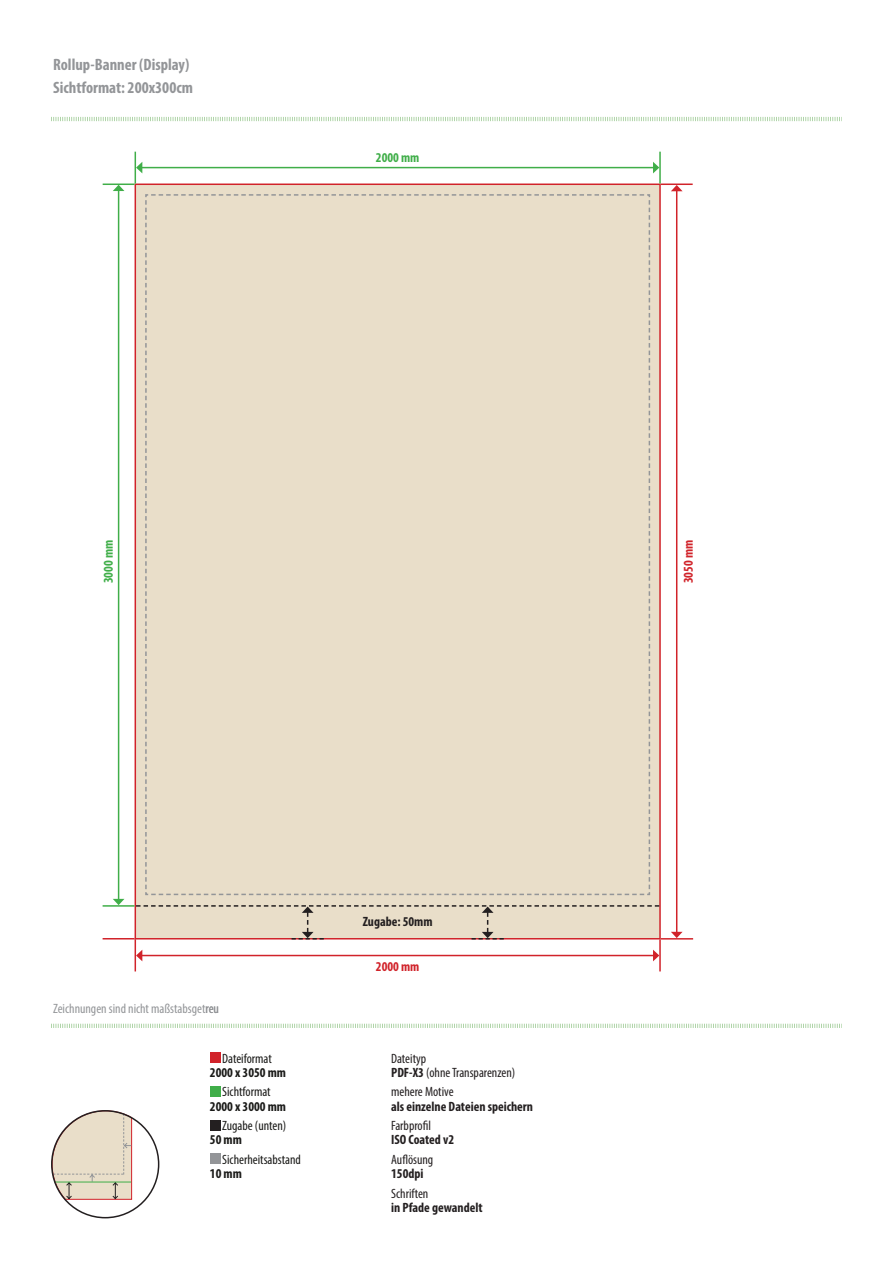
<style>
.page{position:relative;width:893px;height:1263px;background:#fff}
.page>*{position:absolute;margin:0;border:0;box-sizing:border-box;transform-origin:0 0}
.t1{font:700 condensed 16.5px/22.5px "Myriad Pro";color:#939598}
.t2{font:condensed 13.5px/14.2px "Myriad Pro";color:#231f20}
.t3{font:700 condensed 13.5px "Myriad Pro";color:#231f20}
.t4{font:condensed 13.5px "Myriad Pro";color:#1a1a18}
.t5{font:condensed 13.5px "Myriad Pro";color:#939598}
.t6{font:700 condensed 13.5px "Myriad Pro";color:#1a1a18}
.t7{font:700 condensed 13.5px "Myriad Pro";color:#40ae49}
.t8{font:700 condensed 13.5px "Myriad Pro";color:#d1232a}
.s1{font-weight:700}
</style>
<div class="page">
<svg style="left:51px;top:1024px;width:791px;height:4px"></svg>
<div style="left:210px;top:1052px;width:10px;height:10px;background:#d1232a"></div>
<div style="left:210px;top:1086px;width:10px;height:10px;background:#40ae49"></div>
<div style="left:210px;top:1120px;width:10px;height:10px;background:#231f20"></div>
<div style="left:210px;top:1154px;width:10px;height:10px;background:#939598"></div>
<svg style="left:51px;top:117px;width:791px;height:4px"></svg>
<div style="left:135px;top:184px;width:526px;height:755px;background:#e9dec9;border:2px solid #d1232a"></div>
<hr style="left:659px;top:152px;width:2px;height:32px;background:#40ae49">
<hr style="left:135px;top:152px;width:1px;height:32px;background:#40ae49">
<hr style="left:142px;top:167px;width:512px;height:1px;background:#40ae49">
<svg style="left:136px;top:162px;width:6px;height:11px"></svg>
<svg style="left:653px;top:162px;width:6px;height:11px"></svg>
<hr style="left:135px;top:939px;width:1px;height:32px;background:#d1232a">
<hr style="left:142px;top:955px;width:512px;height:1px;background:#d1232a">
<svg style="left:136px;top:950px;width:6px;height:11px"></svg>
<svg style="left:653px;top:950px;width:6px;height:11px"></svg>
<hr style="left:661px;top:184px;width:32px;height:1px;background:#d1232a">
<hr style="left:661px;top:938px;width:32px;height:1px;background:#d1232a">
<hr style="left:103px;top:938px;width:32px;height:1px;background:#d1232a">
<hr style="left:103px;top:905px;width:32px;height:2px;background:#40ae49">
<hr style="left:103px;top:184px;width:32px;height:1px;background:#40ae49">
<hr style="left:118px;top:190px;width:1px;height:709px;background:#40ae49">
<svg style="left:113px;top:185px;width:11px;height:6px"></svg>
<svg style="left:113px;top:899px;width:11px;height:6px"></svg>
<hr style="left:676px;top:191px;width:1px;height:741px;background:#d1232a">
<svg style="left:671px;top:185px;width:12px;height:6px"></svg>
<svg style="left:671px;top:932px;width:12px;height:6px"></svg>
<svg style="left:136px;top:905px;width:523px;height:34px"></svg>
<hr style="left:659px;top:939px;width:2px;height:32px;background:#d1232a">
<svg style="left:145px;top:194px;width:506px;height:702px"></svg>
<svg style="left:51px;top:1110px;width:81px;height:90px;background:#e2d6c5"></svg>
<div style="left:51px;top:1110px;width:108px;height:108px;border:2px solid #231f20;border-radius:50%"></div>
<p class="t1" style="left:53px;top:53px;width:141px">Rollup-Banner (Display)<br>Sichtformat: 200x300cm</p>
<p class="t7" style="left:376px;top:149px;width:45px">2000 mm</p>
<p class="t7" style="left:100px;top:583px;width:45px;rotate:-90deg">3000 mm</p>
<p class="t5" style="left:53px;top:1000px;width:167px">Zeichnungen sind nicht maßstabsgetreu</p>
<p class="t4" style="left:222px;top:1050px;width:51px">Dateiformat</p>
<p class="t6" style="left:210px;top:1064px;width:78px">2000 x 3050 mm</p>
<p class="t4" style="left:222px;top:1084px;width:50px">Sichtformat</p>
<p class="t6" style="left:210px;top:1098px;width:78px">2000 x 3000 mm</p>
<p class="t4" style="left:222px;top:1117px;width:66px">Zugabe (unten)</p>
<p class="t6" style="left:210px;top:1131px;width:34px">50 mm</p>
<p class="t4" style="left:222px;top:1151px;width:80px">Sicherheitsabstand</p>
<p class="t6" style="left:210px;top:1165px;width:34px">10 mm</p>
<p class="t3" style="left:363px;top:913px;width:71px">Zugabe: 50mm</p>
<p class="t8" style="left:376px;top:958px;width:45px">2000 mm</p>
<p class="t2" style="left:391px;top:1051px;width:126px">Dateityp<br><span class="s1">PDF-X3</span> (ohne Transparenzen)</p>
<p class="t2" style="left:391px;top:1085px;width:64px">mehere Motive</p>
<p class="t3" style="left:391px;top:1098px;width:143px">als einzelne Dateien speichern</p>
<p class="t2" style="left:391px;top:1118px;width:41px">Farbprofil</p>
<p class="t3" style="left:391px;top:1131px;width:64px">ISO Coated v2</p>
<p class="t2" style="left:391px;top:1152px;width:44px">Auflösung</p>
<p class="t3" style="left:391px;top:1165px;width:34px">150dpi</p>
<p class="t2" style="left:391px;top:1186px;width:39px">Schriften</p>
<p class="t3" style="left:391px;top:1199px;width:93px">in Pfade gewandelt</p>
<p class="t8" style="left:680px;top:583px;width:45px;rotate:-90deg">3050 mm</p>
</div>
